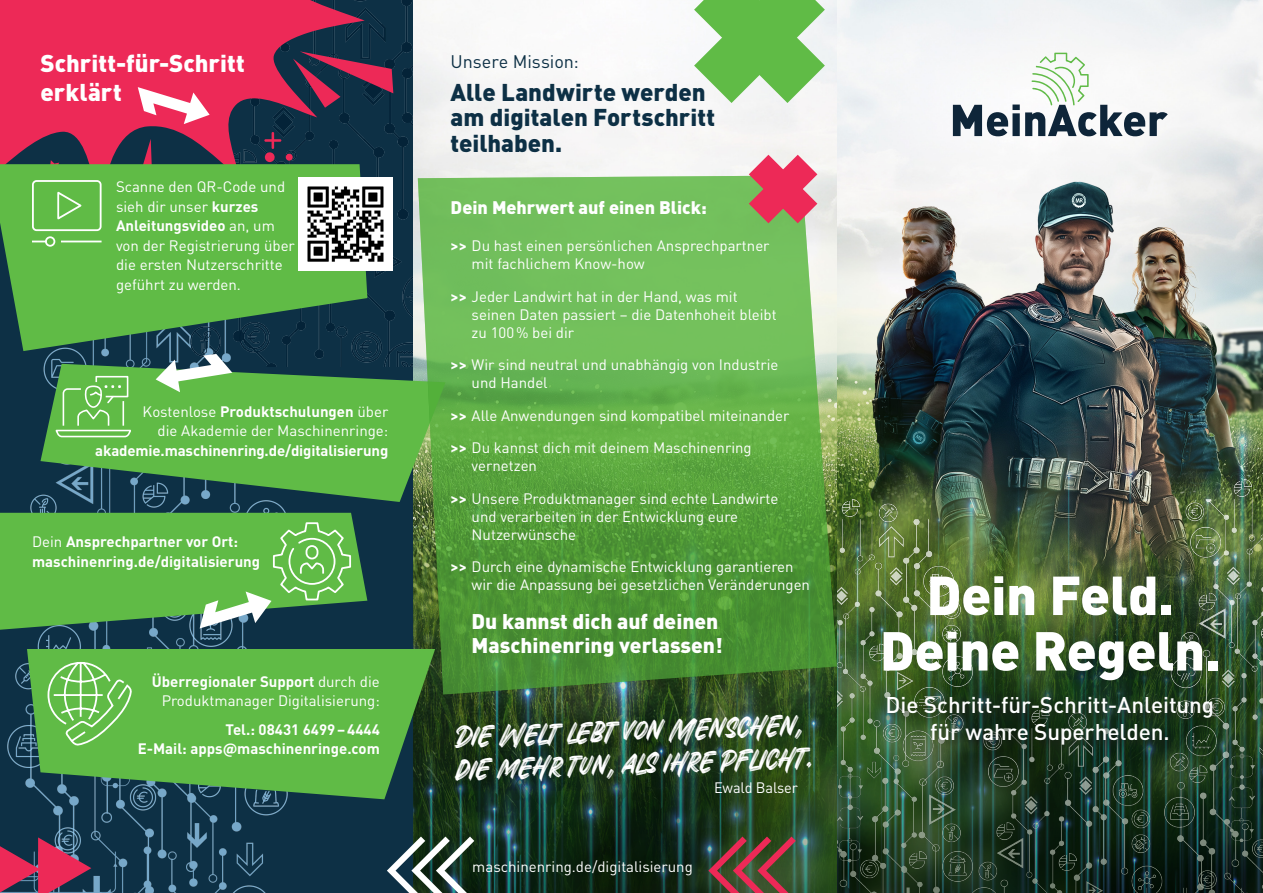
<style>
.page{position:relative;width:1263px;height:893px;background:#fff}
.page>*{position:absolute;margin:0;border:0;box-sizing:border-box;transform-origin:0 0}
.t1{font:900 54px/55.5px "DIN Pro";letter-spacing:-.01em;color:#fff;text-align:center}
.t2{font:39px/33px "Black Ravens";color:#fff}
.t3{font:900 24px/25.5px "DIN Pro";color:#0d3045}
.t4{font:900 24px/28.8px "DIN Pro";color:#fff}
.t5{font:500 22.5px/27px "DIN Pro";letter-spacing:-.005em;color:#fff;text-align:center}
.t6{font:900 21px/24px "DIN Pro";color:#fff}
.t7{font:900 18px "DIN Pro";color:#fff}
.t8{font:18px "DIN Pro";letter-spacing:-.005em;color:#0d3045}
.t9{font:15px/19.5px "DIN Pro";color:#fff}
.t10{font:700 15px/19.5px "DIN Pro";color:#fff;text-align:right}
.s1{font-weight:700}
.s2{font-weight:400}
</style>
<div class="page">
<img style="left:412px;top:0;width:851px;height:611px">
<img style="left:838px;top:500px;width:242px;height:111px">
<img style="left:1138px;top:479px;width:125px;height:132px">
<img style="left:412px;top:611px;width:851px;height:282px">
<div style="left:880px;top:692px;width:344px;height:65px;background:#231f20;opacity:.75"></div>
<img style="left:0;top:351px;width:412px;height:542px">
<img style="left:162px;top:0;width:250px;height:364px">
<svg style="left:0;top:0;width:365px;height:164px;background:#ae2a51"></svg>
<svg style="left:272px;top:132px;width:2px;height:17px"></svg>
<hr style="left:264px;top:139px;width:17px;height:3px;background:#ed2957">
<div style="left:265px;top:152px;width:10px;height:10px;background:#ed2957;border-radius:50%"></div>
<div style="left:286px;top:154px;width:7px;height:7px;background:#ed2957;border-radius:50%"></div>
<svg style="left:293px;top:51px;width:100px;height:57px;background:#532d4a"></svg>
<svg style="left:139px;top:139px;width:13px;height:25px"></svg>
<svg style="left:0;top:164px;width:367px;height:187px;background:#52a247"></svg>
<img style="left:299px;top:177px;width:93px;height:94px">
<svg style="left:138px;top:87px;width:72px;height:37px"></svg>
<svg style="left:0;top:837px;width:91px;height:56px;background:#843456"></svg>
<svg style="left:27px;top:649px;width:408px;height:150px;background:#54a546"></svg>
<svg style="left:47px;top:661px;width:86px;height:86px;background:#79c563"></svg>
<svg style="left:0;top:513px;width:367px;height:117px;background:#5dac4f"></svg>
<svg style="left:41px;top:364px;width:377px;height:138px;background:#4e9b48"></svg>
<svg style="left:156px;top:354px;width:76px;height:38px"></svg>
<svg style="left:55px;top:375px;width:77px;height:63px;background:#77c462"></svg>
<div style="left:32px;top:180px;width:70px;height:51px;border:2px solid #fff;border-radius:4px"></div>
<svg style="left:42px;top:160px;width:42px;height:62px;background:#68b755"></svg>
<div style="left:45px;top:236px;width:10px;height:11px;border:2px solid #fff;border-radius:50%"></div>
<svg style="left:33px;top:241px;width:13px;height:1px"></svg>
<hr style="left:62px;top:241px;width:39px;height:1px;background:#fff">
<svg style="left:387px;top:836px;width:87px;height:57px"></svg>
<svg style="left:708px;top:836px;width:88px;height:57px;background:#66453a"></svg>
<svg style="left:694px;top:0;width:131px;height:103px"></svg>
<svg style="left:418px;top:176px;width:419px;height:518px;background:#63a94b"></svg>
<svg style="left:749px;top:155px;width:68px;height:68px;background:#dc6475"></svg>
<svg style="left:953px;top:53px;width:215px;height:83px"></svg>
<h3 class="t4" style="left:40px;top:48px;width:206px">Schritt-für-Schritt erklärt</h3>
<p class="t9" style="left:116px;top:176px;width:180px">Scanne den QR-Code und sieh dir unser <span class="s1">kurzes<br>Anleitungsvideo</span> an, um von der Registrierung über die ersten Nutzerschritte geführt zu werden.</p>
<p class="t9" style="left:143px;top:401px;width:247px;text-align:right">Kostenlose <span class="s1">Produktschulungen</span> über die Akademie der Maschinenringe:</p>
<p class="t10" style="left:95px;top:440px;width:294px">akademie.maschinenring.de/digitalisierung</p>
<p class="t10" style="left:32px;top:531px;width:230px;text-align:left"><span class="s2">Dein</span> Ansprechpartner vor Ort: maschinenring.de/digitalisierung</p>
<p class="t9" style="left:152px;top:671px;width:230px;text-align:right"><span class="s1">Überregionaler Support</span> durch die<br>Produktmanager Digitalisierung:</p>
<p class="t10" style="left:138px;top:719px;width:244px">Tel.: 08431 6499–4444<br>E-Mail: apps@maschinenringe.com</p>
<p class="t8" style="left:451px;top:49px;width:130px">Unsere Mission:</p>
<h3 class="t3" style="left:451px;top:78px;width:266px">Alle Landwirte werden am digitalen Fortschritt teilhaben.</h3>
<p class="t7" style="left:451px;top:195px;width:258px">Dein Mehrwert auf einen Blick:</p>
<p class="t9" style="left:472px;top:236px;width:299px;line-height:18px;text-indent:-21px"><span class="s1">&gt;&gt;</span> Du hast einen persönlichen Ansprechpartner mit fachlichem Know-how</p>
<p class="t9" style="left:472px;top:287px;width:307px;line-height:18px;text-indent:-21px"><span class="s1">&gt;&gt;</span> Jeder Landwirt hat in der Hand, was mit seinen Daten passiert – die Datenhoheit bleibt zu 100% bei dir</p>
<p class="t9" style="left:472px;top:355px;width:308px;line-height:18px;text-indent:-21px"><span class="s1">&gt;&gt;</span> Wir sind neutral und unabhängig von Industrie und Handel</p>
<p class="t9" style="left:451px;top:398px;width:340px;line-height:32.5px"><span class="s1">&gt;&gt;</span> Alle Anwendungen sind kompatibel miteinander <span class="s1">&gt;&gt;</span> Du kannst dich mit deinem Maschinenring</p>
<p class="t9" style="left:451px;top:449px;width:329px;line-height:32.5px;text-indent:21px">vernetzen<br><span class="s1">&gt;&gt;</span> Unsere Produktmanager sind echte Landwirte</p>
<p class="t9" style="left:472px;top:507px;width:268px;line-height:18px">und verarbeiten in der Entwicklung eure<br>Nutzerwünsche</p>
<p class="t9" style="left:472px;top:557px;width:340px;line-height:18px;text-indent:-21px"><span class="s1">&gt;&gt;</span> Durch eine dynamische Entwicklung garantieren wir die Anpassung bei gesetzlichen Veränderungen</p>
<h3 class="t6" style="left:472px;top:609px;width:253px">Du kannst dich auf deinen<br>Maschinenring verlassen!</h3>
<h2 class="t2" style="left:453px;top:720px;width:360px;rotate:-2deg">Die Welt lebt von Menschen, die mehr tun, als ihre Pflicht.</h2>
<p class="t9" style="left:714px;top:777px;width:85px">Ewald Balser</p>
<p class="t9" style="left:472px;top:856px;width:222px">maschinenring.de/digitalisierung</p>
<h1 class="t1" style="left:880px;top:566px;width:343px">Dein Feld.<br>Deine Regeln.</h1>
<h3 class="t5" style="left:886px;top:691px;width:330px">Die Schritt-für-Schritt-Anleitung für wahre Superhelden.</h3>
</div>
